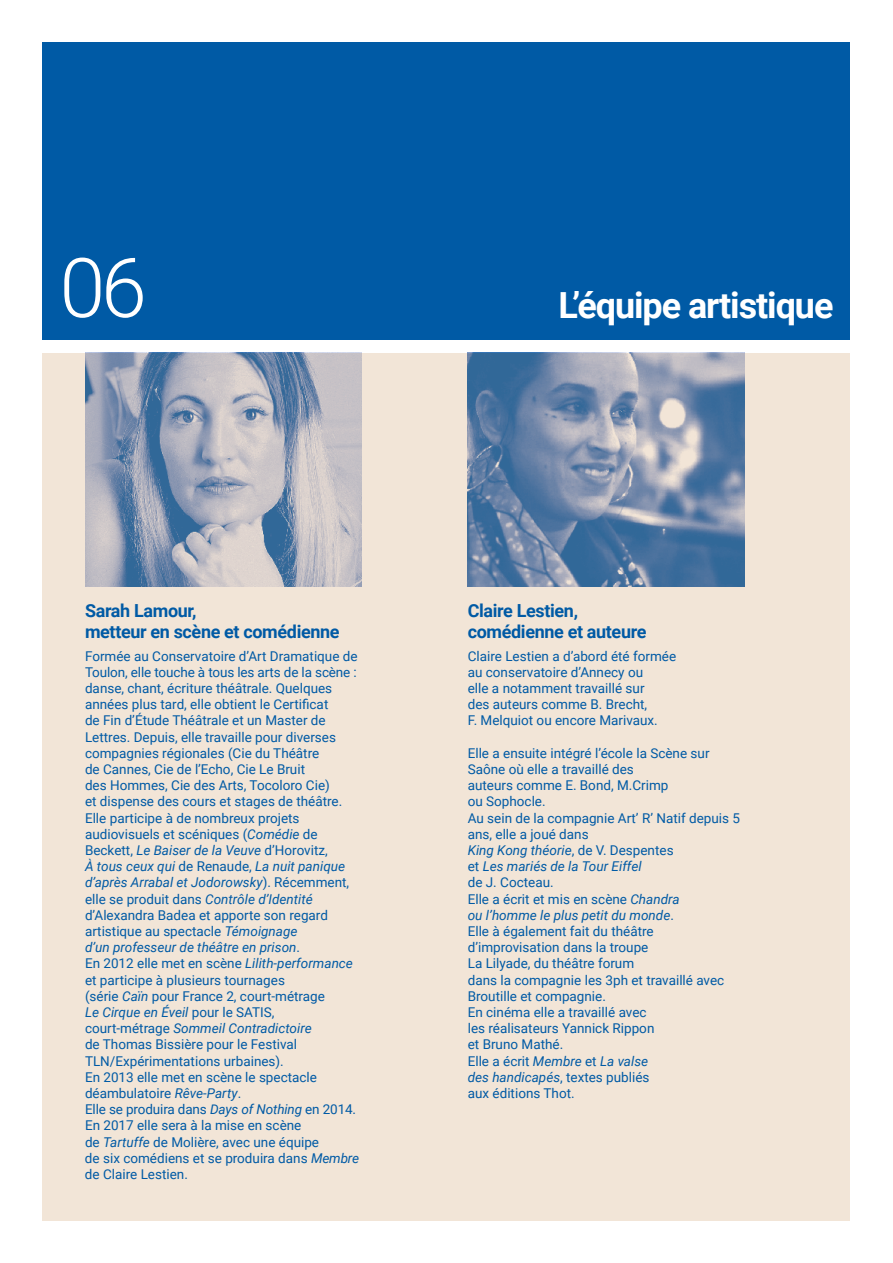
<style>
.page{position:relative;width:893px;height:1263px;background:#fff}
.page>*{position:absolute;margin:0;border:0;box-sizing:border-box;transform-origin:0 0}
.t1{font:300 82.5px "Roboto";color:#fff}
.t2{font:700 36px "Roboto";letter-spacing:-.03em;color:#fff}
.t3{font:700 18px/21px "Roboto";letter-spacing:-.02em;color:#005aa5}
.t4{font:13.5px/16.2px "Roboto";color:#005aa5}
.s1{font-style:italic}
</style>
<div class="page">
<div style="left:43px;top:43px;width:807px;height:297px;background:#005aa5"></div>
<div style="left:43px;top:353px;width:807px;height:867px;background:#f2e5d7"></div>
<img style="left:85px;top:353px;width:276px;height:234px">
<img style="left:468px;top:353px;width:276px;height:234px">
<h1 class="t1" style="left:60px;top:230px;width:89px">06</h1>
<h2 class="t2" style="left:559px;top:280px;width:276px">L’équipe artistique</h2>
<h3 class="t3" style="left:85px;top:600px;width:256px">Sarah Lamour,<br>metteur en scène et comédienne</h3>
<p class="t4" style="left:85px;top:647px;width:276px">Formée au Conservatoire d’Art Dramatique de Toulon, elle touche à tous les arts de la scène : danse, chant, écriture théâtrale. Quelques années plus tard, elle obtient le Certificat<br>de Fin d’Étude Théâtrale et un Master de Lettres. Depuis, elle travaille pour diverses compagnies régionales (Cie du Théâtre<br>de Cannes, Cie de l’Echo, Cie Le Bruit<br>des Hommes, Cie des Arts, Tocoloro Cie)<br>et dispense des cours et stages de théâtre.<br>Elle participe à de nombreux projets audiovisuels et scéniques (<span class="s1">Comédie</span> de Beckett, <span class="s1">Le Baiser de la Veuve</span> d’Horovitz,<br><span class="s1">À tous ceux qui</span> de Renaude, <span class="s1">La nuit panique d’après Arrabal et Jodorowsky</span>). Récemment, elle se produit dans <span class="s1">Contrôle d’Identité </span>d’Alexandra Badea et apporte son regard artistique au spectacle <span class="s1">Témoignage<br>d’un professeur de théâtre en prison</span>.<br>En 2012 elle met en scène <span class="s1">Lilith-performance </span>et participe à plusieurs tournages<br>(série <span class="s1">Caïn</span> pour France 2, court-métrage<br><span class="s1">Le Cirque en Éveil</span> pour le SATIS, court-métrage <span class="s1">Sommeil Contradictoire<br></span>de Thomas Bissière pour le Festival TLN/Expérimentations urbaines).<br>En 2013 elle met en scène le spectacle déambulatoire <span class="s1">Rêve-Party</span>.<br>Elle se produira dans <span class="s1">Days of Nothing</span> en 2014.<br>En 2017 elle sera à la mise en scène<br>de <span class="s1">Tartuffe</span> de Molière, avec une équipe<br>de six comédiens et se produira dans <span class="s1">Membre </span>de Claire Lestien.</p>
<h3 class="t3" style="left:468px;top:600px;width:180px">Claire Lestien, comédienne et auteure</h3>
<p class="t4" style="left:468px;top:647px;width:210px">Claire Lestien a d’abord été formée au conservatoire d’Annecy ou<br>elle a notamment travaillé sur<br>des auteurs comme B. Brecht,<br>F. Melquiot ou encore Marivaux.</p>
<p class="t4" style="left:468px;top:744px;width:274px">Elle a ensuite intégré l’école la Scène sur<br>Saône où elle a travaillé des<br>auteurs comme E. Bond, M.Crimp<br>ou Sophocle.<br>Au sein de la compagnie Art’ R’ Natif depuis 5 ans, elle a joué dans<br><span class="s1">King Kong théorie</span>, de V. Despentes<br>et <span class="s1">Les mariés de la Tour Eiffel<br></span>de J. Cocteau.<br>Elle a écrit et mis en scène <span class="s1">Chandra<br>ou l’homme le plus petit du monde</span>.<br>Elle à également fait du théâtre d’improvisation dans la troupe<br>La Lilyade, du théâtre forum<br>dans la compagnie les 3ph et travaillé avec<br>Broutille et compagnie.<br>En cinéma elle a travaillé avec<br>les réalisateurs Yannick Rippon<br>et Bruno Mathé.<br>Elle a écrit <span class="s1">Membre</span> et <span class="s1">La valse<br>des handicapés</span>, textes publiés<br>aux éditions Thot.</p>
</div>
